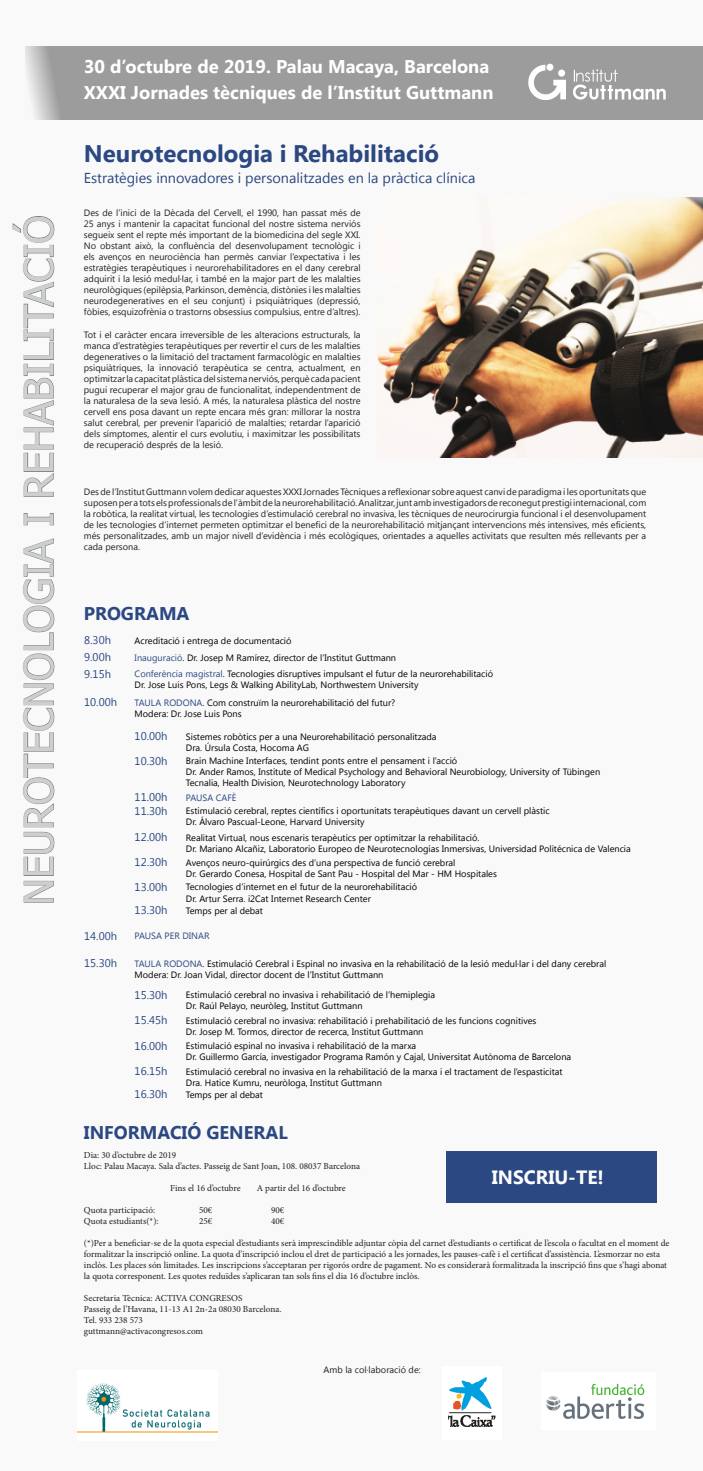
<style>
.page{position:relative;width:703px;height:1471px;background:#f9f9f9}
.page>*{position:absolute;margin:0;border:0;box-sizing:border-box;transform-origin:0 0}
.t1{font:40px "Tahoma";color:#cdcfcf}
.t2{font:700 24px "Khmer UI";color:#2b4882}
.t3{font:700 19.2px "Khmer UI";color:#fff}
.t4{font:700 18.4px "Khmer UI";color:#fff}
.t5{font:700 18.4px "Khmer UI";color:#2b4882}
.t6{font:14.4px "Khmer UI";color:#2b4882}
.t7{font:11.2px "Khmer UI";color:#2b4882}
.t8{font:9.2px/11px "Khmer UI";color:#231f20;text-align:justify}
.t9{font:9.2px "Khmer UI";color:#000}
.t10{font:9.2px/11px "Minion Pro";color:#231f20}
.t11{font:9.2px "Khmer UI";color:#2b4882}
.s1{color:#2b4882}
</style>
<div class="page">
<img style="left:378px;top:198px;width:325px;height:260px">
<img style="left:546px;top:1383px;width:99px;height:36px">
<svg style="left:23px;top:538px;width:32px;height:365px"></svg>
<svg style="left:23px;top:513px;width:31px;height:12px"></svg>
<svg style="left:12px;top:216px;width:43px;height:281px"></svg>
<div style="left:25px;top:47px;width:678px;height:73px;background:#9c9c9c"></div>
<div style="left:443px;top:1366px;width:59px;height:73px;background:#fff"></div>
<img style="left:448px;top:1377px;width:48px;height:50px">
<div style="left:446px;top:1151px;width:211px;height:51px;background:#2b4882"></div>
<img style="left:528px;top:63px;width:138px;height:37px">
<img style="left:78px;top:1383px;width:139px;height:50px">
<p class="t1" style="left:12px;top:905px;width:691px;rotate:-90deg">NEUROTECNOLOGIA I REHABILITACIÓ</p>
<p class="t4" style="left:84px;top:56px;width:407px">30 d’octubre de 2019. Palau Macaya, Barcelona</p>
<p class="t4" style="left:84px;top:82px;width:411px">XXXI Jornades tècniques de l’Institut Guttmann</p>
<p class="t2" style="left:84px;top:140px;width:357px">Neurotecnologia i Rehabilitació</p>
<p class="t6" style="left:84px;top:169px;width:393px">Estratègies innovadores i personalitzades en la pràctica clínica</p>
<p class="t8" style="left:84px;top:207px;width:278px">Des de l’inici de la Dècada del Cervell, el 1990, han passat més de 25 anys i mantenir la capacitat funcional del nostre sistema nerviós segueix sent el repte més important de la biomedicina del segle XXI.<br>No obstant això, la confluència del desenvolupament tecnològic i els avenços en neurociència han permès canviar l’expectativa i les estratègies terapèutiques i neurorehabilitadores en el dany cerebral adquirit i la lesió medul·lar, i també en la major part de les malalties neurològiques (epilèpsia, Parkinson, demència, distònies i les malalties neurodegeneratives en el seu conjunt) i psiquiàtriques (depressió, fòbies, esquizofrènia o trastorns obsessius compulsius, entre d’altres).</p>
<p class="t8" style="left:84px;top:329px;width:278px">Tot i el caràcter encara irreversible de les alteracions estructurals, la manca d’estratègies terapèutiques per revertir el curs de les malalties degeneratives o la limitació del tractament farmacològic en malalties psiquiàtriques, la innovació terapèutica se centra, actualment, en optimitzar la capacitat plàstica del sistema nerviós, perquè cada pacient pugui recuperar el major grau de funcionalitat, independentment de la naturalesa de la seva lesió. A més, la naturalesa plàstica del nostre cervell ens posa davant un repte encara més gran: millorar la nostra salut cerebral, per prevenir l’aparició de malalties; retardar l’aparició dels símptomes, alentir el curs evolutiu, i maximitzar les possibilitats de recuperació després de la lesió.</p>
<p class="t8" style="left:84px;top:486px;width:564px">Des de l’Institut Guttmann volem dedicar aquestes XXXI Jornades Tècniques a reflexionar sobre aquest canvi de paradigma i les oportunitats que suposen per a tots els professionals de l’àmbit de la neurorehabilitació. Analitzar, junt amb investigadors de reconegut prestigi internacional, com la robòtica, la realitat virtual, les tecnologies d’estimulació cerebral no invasiva, les tècniques de neurocirurgia funcional i el desenvolupament de les tecnologies d’internet permeten optimitzar el benefici de la neurorehabilitació mitjançant intervencions més intensives, més eficients, més personalitzades, amb un major nivell d’evidència i més ecològiques, orientades a aquelles activitats que resulten més rellevants per a cada persona.</p>
<p class="t5" style="left:84px;top:603px;width:107px">PROGRAMA</p>
<p class="t7" style="left:84px;top:634px;width:28px">8.30h</p>
<p class="t9" style="left:135px;top:635px;width:158px">Acreditació i entrega de documentació</p>
<p class="t7" style="left:84px;top:651px;width:28px">9.00h</p>
<p class="t9" style="left:135px;top:652px;width:263px"><span class="s1">Inauguració</span>. Dr. Josep M Ramírez, director de l’Institut Guttmann</p>
<p class="t7" style="left:84px;top:667px;width:28px">9.15h</p>
<p class="t9" style="left:135px;top:669px;width:360px"><span class="s1">Conferència magistral</span>. Tecnologies disruptives impulsant el futur de la neurorehabilitació</p>
<p class="t9" style="left:135px;top:680px;width:285px">Dr. Jose Luis Pons, Legs &amp; Walking AbilityLab, Northwestern University</p>
<p class="t7" style="left:84px;top:696px;width:34px">10.00h</p>
<p class="t9" style="left:135px;top:697px;width:262px"><span class="s1">TAULA RODONA</span>. Com construïm la neurorehabilitació del futur?</p>
<p class="t9" style="left:135px;top:708px;width:109px">Modera: Dr. Jose Luis Pons</p>
<p class="t9" style="left:186px;top:731px;width:252px">Sistemes robòtics per a una Neurorehabilitació personalitzada</p>
<p class="t9" style="left:186px;top:742px;width:125px">Dra. Úrsula Costa, Hocoma AG</p>
<p class="t7" style="left:135px;top:730px;width:34px">10.00h</p>
<p class="t7" style="left:135px;top:754px;width:34px">10.30h</p>
<p class="t7" style="left:135px;top:790px;width:34px">11.00h</p>
<p class="t11" style="left:186px;top:792px;width:52px">PAUSA CAFÈ</p>
<p class="t9" style="left:186px;top:806px;width:365px">Estimulació cerebral, reptes científics i oportunitats terapèutiques davant un cervell plàstic</p>
<p class="t9" style="left:186px;top:817px;width:180px">Dr. Álvaro Pascual-Leone, Harvard University</p>
<p class="t9" style="left:186px;top:755px;width:273px">Brain Machine Interfaces, tendint ponts entre el pensament i l’acció</p>
<p class="t9" style="left:186px;top:766px;width:416px">Dr. Ander Ramos, Institute of Medical Psychology and Behavioral Neurobiology, University of Tübingen</p>
<p class="t9" style="left:186px;top:777px;width:221px">Tecnalia, Health Division, Neurotechnology Laboratory</p>
<p class="t7" style="left:135px;top:804px;width:34px">11.30h</p>
<p class="t7" style="left:135px;top:831px;width:34px">12.00h</p>
<p class="t7" style="left:135px;top:856px;width:34px">12.30h</p>
<p class="t9" style="left:186px;top:832px;width:295px">Realitat Virtual, nous escenaris terapèutics per optimitzar la rehabilitació.</p>
<p class="t9" style="left:186px;top:843px;width:446px">Dr. Mariano Alcañiz, Laboratorio Europeo de Neurotecnologías Inmersivas, Universidad Politécnica de Valencia</p>
<p class="t9" style="left:186px;top:857px;width:271px">Avenços neuro-quirúrgics des d’una perspectiva de funció cerebral</p>
<p class="t9" style="left:186px;top:868px;width:313px">Dr. Gerardo Conesa, Hospital de Sant Pau - Hospital del Mar - HM Hospitales</p>
<p class="t7" style="left:135px;top:880px;width:34px">13.00h</p>
<p class="t7" style="left:135px;top:904px;width:34px">13.30h</p>
<p class="t9" style="left:186px;top:905px;width:79px">Temps per al debat</p>
<p class="t9" style="left:186px;top:882px;width:233px">Tecnologies d’internet en el futur de la neurorehabilitació</p>
<p class="t9" style="left:186px;top:893px;width:186px">Dr. Artur Serra. i2Cat Internet Research Center</p>
<p class="t7" style="left:84px;top:929px;width:34px">14.00h</p>
<p class="t11" style="left:135px;top:931px;width:76px">PAUSA PER DINAR</p>
<p class="t7" style="left:84px;top:956px;width:34px">15.30h</p>
<p class="t9" style="left:135px;top:958px;width:473px"><span class="s1">TAULA RODONA</span>. Estimulació Cerebral i Espinal no invasiva en la rehabilitació de la lesió medul·lar i del dany cerebral</p>
<p class="t9" style="left:135px;top:969px;width:250px">Modera: Dr. Joan Vidal, director docent de l’Institut Guttmann</p>
<p class="t9" style="left:186px;top:990px;width:251px">Estimulació cerebral no invasiva i rehabilitació de l’hemiplegia</p>
<p class="t9" style="left:186px;top:1001px;width:178px">Dr. Raúl Pelayo, neuròleg, Institut Guttmann</p>
<p class="t7" style="left:135px;top:988px;width:34px">15.30h</p>
<p class="t7" style="left:135px;top:1014px;width:34px">15.45h</p>
<p class="t7" style="left:135px;top:1039px;width:34px">16.00h</p>
<p class="t9" style="left:186px;top:1015px;width:352px">Estimulació cerebral no invasiva: rehabilitació i prehabilitació de les funcions cognitives</p>
<p class="t9" style="left:186px;top:1026px;width:239px">Dr. Josep M. Tormos, director de recerca, Institut Guttmann</p>
<p class="t9" style="left:186px;top:1040px;width:232px">Estimulació espinal no invasiva i rehabilitació de la marxa</p>
<p class="t9" style="left:186px;top:1051px;width:387px">Dr. Guillermo García, investigador Programa Ramón y Cajal, Universitat Autònoma de Barcelona</p>
<p class="t7" style="left:135px;top:1064px;width:34px">16.15h</p>
<p class="t7" style="left:135px;top:1087px;width:34px">16.30h</p>
<p class="t9" style="left:186px;top:1089px;width:79px">Temps per al debat</p>
<p class="t5" style="left:84px;top:1122px;width:206px">INFORMACIÓ GENERAL</p>
<p class="t10" style="left:84px;top:1149px;width:94px">Dia: 30 d’octubre de 2019</p>
<p class="t10" style="left:84px;top:1160px;width:278px">Lloc: Palau Macaya. Sala d’actes. Passeig de Sant Joan, 108. 08037 Barcelona</p>
<p class="t10" style="left:170px;top:1182px;width:72px">Fins el 16 d’octubre</p>
<p class="t10" style="left:257px;top:1182px;width:91px">A partir del 16 d’octubre</p>
<p class="t10" style="left:84px;top:1204px;width:73px">Quota participació:</p>
<p class="t10" style="left:199px;top:1204px;width:15px">50€</p>
<p class="t10" style="left:271px;top:1204px;width:15px">90€</p>
<p class="t10" style="left:84px;top:1215px;width:76px">Quota estudiants(*):</p>
<p class="t10" style="left:199px;top:1215px;width:15px">25€</p>
<p class="t10" style="left:271px;top:1215px;width:15px">40€</p>
<p class="t10" style="left:84px;top:1237px;width:587px">(*)Per a beneficiar-se de la quota especial d’estudiants serà imprescindible adjuntar còpia del carnet d’estudiants o certificat de l’escola o facultat en el moment de formalitzar la inscripció online. La quota d’inscripció inclou el dret de participació a les jornades, les pauses-cafè i el certificat d’assistència. L’esmorzar no esta inclòs. Les places són limitades. Les inscripcions s’acceptaran per rigorós ordre de pagament. No es considerarà formalitzada la inscripció fins que s’hagi abonat la quota corresponent. Les quotes reduïdes s’aplicaran tan sols fins el dia 16 d’octubre inclòs.</p>
<p class="t10" style="left:84px;top:1292px;width:160px">Secretaria Tècnica: ACTIVA CONGRESOS</p>
<p class="t10" style="left:84px;top:1303px;width:199px">Passeig de l’Havana, 11-13 A1 2n-2a 08030 Barcelona.</p>
<p class="t10" style="left:84px;top:1314px;width:61px">Tel. 933 238 573</p>
<p class="t10" style="left:84px;top:1325px;width:121px">guttmann@activacongresos.com</p>
<p class="t9" style="left:186px;top:1066px;width:378px">Estimulació cerebral no invasiva en la rehabilitació de la marxa i el tractament de l’espasticitat</p>
<p class="t9" style="left:186px;top:1077px;width:197px">Dra. Hatice Kumru, neuròloga, Institut Guttmann</p>
<p class="t3" style="left:492px;top:1166px;width:114px">INSCRIU-TE!</p>
<p class="t8" style="left:324px;top:1363px;width:99px">Amb la col·laboració de:</p>
</div>
